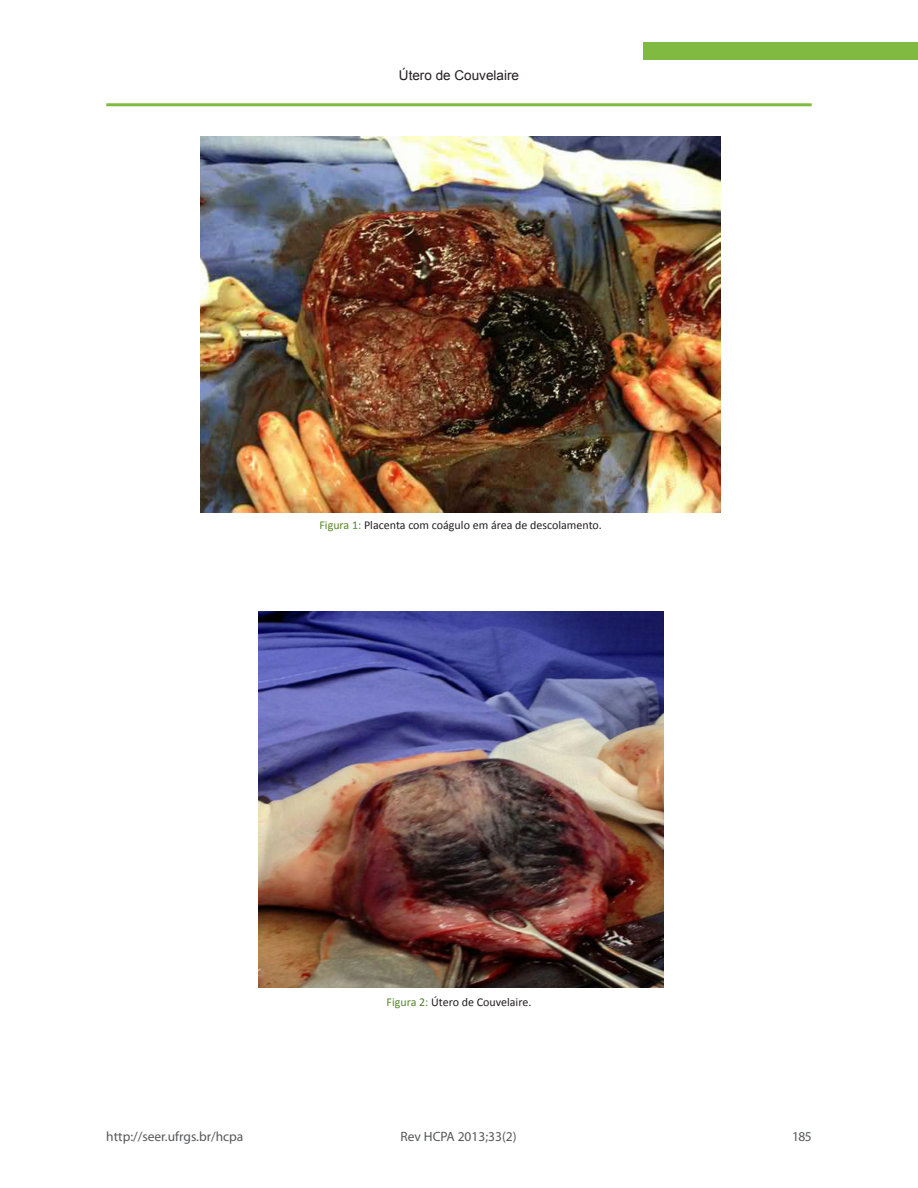
<style>
.page{position:relative;width:918px;height:1188px;background:#fff}
.page>*{position:absolute;margin:0;border:0;box-sizing:border-box;transform-origin:0 0}
.t1{font:13.5px "Myriad Pro";color:#57585a}
.t2{font:13.5px "Arial";color:#231f20}
.t3{font:12px "Calibri";color:#231f20}
.s1{color:#56862b}
</style>
<div class="page">
<div style="left:643px;top:43px;width:275px;height:17px;background:#80ba41"></div>
<hr style="left:106px;top:103px;width:706px;height:3px;background:#80ba41">
<img style="left:201px;top:136px;width:519px;height:377px">
<img style="left:258px;top:611px;width:405px;height:377px">
<p class="t2" style="left:399px;top:66px;width:122px">Útero de Couvelaire</p>
<p class="t3" style="left:319px;top:518px;width:284px"><span class="s1">Figura 1:</span> Placenta com coágulo em área de descolamento.</p>
<p class="t3" style="left:387px;top:995px;width:146px"><span class="s1">Figura 2:</span> Útero de Couvelaire.</p>
<p class="t1" style="left:106px;top:1128px;width:139px">http://seer.ufrgs.br/hcpa</p>
<p class="t1" style="left:400px;top:1128px;width:118px">Rev HCPA 2013;33(2)</p>
<p class="t1" style="left:792px;top:1128px;width:21px">185</p>
</div>
